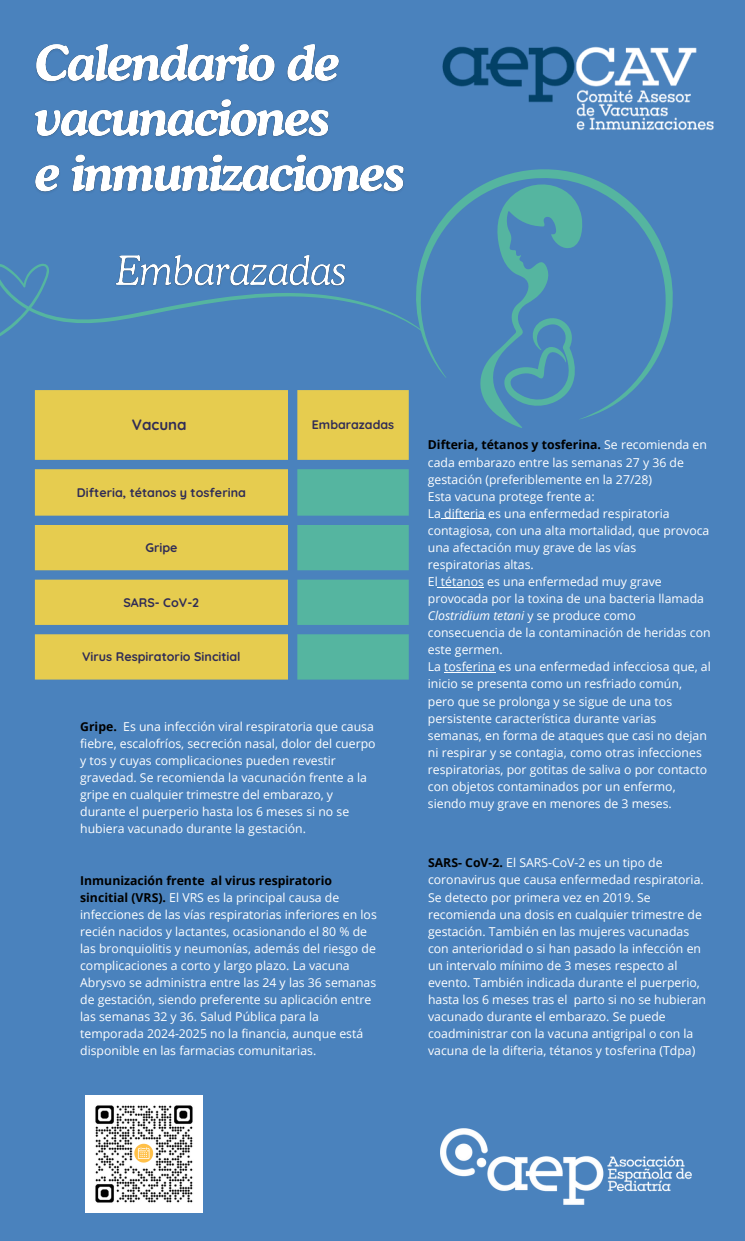
<style>
.page{position:relative;width:745px;height:1241px;background:#fff}
.page>*{position:absolute;margin:0;border:0;box-sizing:border-box;transform-origin:0 0}
.t1{font:700 15.05px "Quicksand";color:#302c56}
.t2{font:700 12.42px "Quicksand";color:#302c56}
.t3{font:700 12.34px "Quicksand";color:#302c56}
.t4{font:12.25px/17.1px "Open Sans";color:#fff}
.s1{font-weight:700;color:#000}
.s2{font-style:italic}
</style>
<div class="page">
<div style="left:0;top:0;width:744px;height:1240px;background:#4a82bd"></div>
<img style="left:442px;top:46px;width:272px;height:85px">
<svg style="left:408px;top:169px;width:265px;height:259px"></svg>
<svg style="left:35px;top:390px;width:373px;height:289px;background:#cdc060"></svg>
<svg style="left:297px;top:469px;width:111px;height:210px;background:#53ada3"></svg>
<img style="left:440px;top:1128px;width:251px;height:76px">
<img style="left:85px;top:1095px;width:117px;height:117px">
<svg style="left:134px;top:1143px;width:19px;height:19px"></svg>
<svg style="left:0;top:263px;width:422px;height:82px"></svg>
<img style="left:34px;top:44px;width:382px;height:159px">
<hr style="left:441px;top:518px;width:44px;height:1px;background:#fff">
<hr style="left:437px;top:586px;width:47px;height:1px;background:#fff">
<hr style="left:444px;top:672px;width:51px;height:1px;background:#fff">
<img style="left:113px;top:255px;width:236px;height:40px">
<p class="t1" style="left:132px;top:415px;width:56px">Vacuna</p>
<p class="t3" style="left:312px;top:417px;width:84px">Embarazadas</p>
<h2 class="t2" style="left:77px;top:484px;width:170px">Difteria, tétanos y tosferina</h2>
<p class="t2" style="left:145px;top:539px;width:34px">Gripe</p>
<p class="t2" style="left:123px;top:594px;width:77px">SARS- CoV-2</p>
<p class="t2" style="left:82px;top:648px;width:160px">Virus Respiratorio Sincitial</p>
<p class="t4" style="left:80px;top:717px;width:297px"><span class="s1">Gripe.</span> Es una infección viral respiratoria que causa fiebre, escalofríos, secreción nasal, dolor del cuerpo y tos y cuyas complicaciones pueden revestir gravedad. Se recomienda la vacunación frente a la gripe en cualquier trimestre del embarazo, y durante el puerperio hasta los 6 meses si no se hubiera vacunado durante la gestación.</p>
<p class="t4" style="left:80px;top:871px;width:298px"><span class="s1">Inmunización frente al virus respiratorio sincitial (VRS).</span> El VRS es la principal causa de infecciones de las vías respiratorias inferiores en los recién nacidos y lactantes, ocasionando el 80 % de las bronquiolitis y neumonías, además del riesgo de complicaciones a corto y largo plazo. La vacuna Abrysvo se administra entre las 24 y las 36 semanas de gestación, siendo preferente su aplicación entre las semanas 32 y 36. Salud Pública para la temporada 2024-2025 no la financia, aunque está disponible en las farmacias comunitarias.</p>
<p class="t4" style="left:427px;top:436px;width:280px"><span class="s1">Difteria, tétanos y tosferina.</span> Se recomienda en cada embarazo entre las semanas 27 y 36 de gestación (preferiblemente en la 27/28)</p>
<p class="t4" style="left:427px;top:487px;width:168px">Esta vacuna protege frente a:</p>
<p class="t4" style="left:427px;top:504px;width:283px">La difteria es una enfermedad respiratoria contagiosa, con una alta mortalidad, que provoca una afectación muy grave de las vías respiratorias altas.</p>
<p class="t4" style="left:427px;top:572px;width:284px">El tétanos es una enfermedad muy grave provocada por la toxina de una bacteria llamada <span class="s2">Clostridium tetani</span> y se produce como consecuencia de la contaminación de heridas con este germen.</p>
<p class="t4" style="left:427px;top:658px;width:284px">La tosferina es una enfermedad infecciosa que, al inicio se presenta como un resfriado común, pero que se prolonga y se sigue de una tos persistente característica durante varias semanas, en forma de ataques que casi no dejan ni respirar y se contagia, como otras infecciones respiratorias, por gotitas de saliva o por contacto con objetos contaminados por un enfermo, siendo muy grave en menores de 3 meses.</p>
<p class="t4" style="left:428px;top:854px;width:279px"><span class="s1">SARS- CoV-2.</span> El SARS-CoV-2 es un tipo de coronavirus que causa enfermedad respiratoria.<br>Se detecto por primera vez en 2019. Se recomienda una dosis en cualquier trimestre de gestación. También en las mujeres vacunadas con anterioridad o si han pasado la infección en un intervalo mínimo de 3 meses respecto al evento. También indicada durante el puerperio, hasta los 6 meses tras el parto si no se hubieran vacunado durante el embarazo. Se puede coadministrar con la vacuna antigripal o con la vacuna de la difteria, tétanos y tosferina (Tdpa)</p>
</div>
